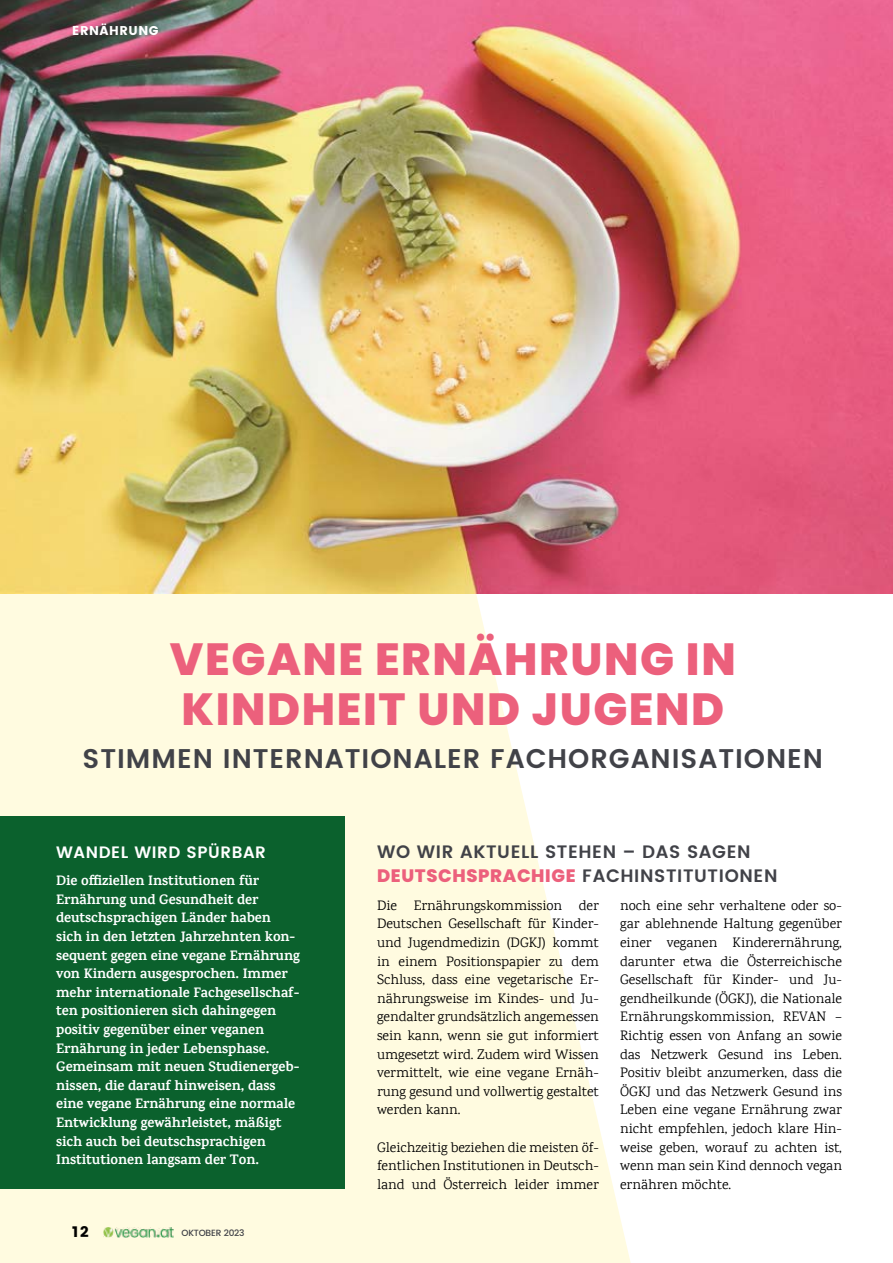
<style>
.page{position:relative;width:893px;height:1263px;background:#fff}
.page>*{position:absolute;margin:0;border:0;box-sizing:border-box;transform-origin:0 0}
.t1{font:800 45px/51px "Poppins";letter-spacing:.035em;color:#ec607c}
.t2{font:600 27px "Poppins";letter-spacing:.035em;color:#414248}
.t3{font:600 18px/24px "Poppins";letter-spacing:.035em;color:#414248}
.t4{font:600 16.5px "Poppins";letter-spacing:.035em;color:#fff}
.t5{font:15px "Poppins";color:#000}
.t6{font:14.1px/18.6px "Karma";color:#000;text-align:justify}
.t7{font:700 14.1px/18.6px "Karma";letter-spacing:-.005em;color:#fff}
.t8{font:12.75px "Poppins";letter-spacing:.045em;color:#fff}
.t9{font:500 9px "Poppins";letter-spacing:-.02em;color:#414248}
.s1{font-weight:800;color:#ec607c}
</style>
<div class="page">
<svg style="left:0;top:593px;width:631px;height:670px;fill:#fffbe0"></svg>
<img style="left:0;top:0;width:893px;height:593px">
<div style="left:0;top:817px;width:345px;height:372px;background:#0b612d"></div>
<img style="left:104px;top:1227px;width:70px;height:11px">
<p class="t8" style="left:72px;top:24px;width:88px">ERNÄHRUNG</p>
<h1 class="t1" style="left:170px;top:633px;width:567px">VEGANE ERNÄHRUNG IN<br>KINDHEIT UND JUGEND</h1>
<h2 class="t2" style="left:83px;top:738px;width:742px">STIMMEN INTERNATIONALER FACHORGANISATIONEN</h2>
<p class="t4" style="left:56px;top:840px;width:211px">WANDEL WIRD SPÜRBAR</p>
<p class="t7" style="left:56px;top:871px;width:245px">Die offiziellen Institutionen für Ernährung und Gesundheit der deutschsprachigen Länder haben sich in den letzten Jahrzehnten kon&shy;sequent gegen eine vegane Ernährung von Kindern ausgesprochen. Immer mehr internationale Fachgesellschaf&shy;ten positionieren sich dahingegen positiv gegenüber einer veganen Ernährung in jeder Lebensphase.<br>Gemeinsam mit neuen Studienergeb&shy;nissen, die darauf hinweisen, dass eine vegane Ernährung eine normale Entwicklung gewährleistet, mäßigt sich auch bei deutschsprachigen Institutionen langsam der Ton.</p>
<p class="t5" style="left:72px;top:1223px;width:18px">12</p>
<p class="t9" style="left:181px;top:1227px;width:65px">OKTOBER 2023</p>
<p class="t3" style="left:377px;top:840px;width:402px">WO WIR AKTUELL STEHEN – DAS SAGEN<br><span class="s1">DEUTSCHSPRACHIGE</span> FACHINSTITUTIONEN</p>
<p class="t6" style="left:377px;top:895px;width:223px">Die Ernährungskommission der Deutschen Gesellschaft für Kinder&shy;und Jugendmedizin (DGKJ) kommt in einem Positionspapier zu dem Schluss, dass eine vegetarische Er&shy;nährungsweise im Kindes- und Ju&shy;gendalter grundsätzlich angemessen sein kann, wenn sie gut informiert umgesetzt wird. Zudem wird Wissen vermittelt, wie eine vegane Ernäh&shy;rung gesund und vollwertig gestaltet werden kann.</p>
<p class="t6" style="left:377px;top:1137px;width:223px">Gleichzeitig beziehen die meisten öf&shy;fentlichen Institutionen in Deutsch&shy;land und Österreich leider immer</p>
<p class="t6" style="left:620px;top:895px;width:223px">noch eine sehr verhaltene oder so&shy;gar ablehnende Haltung gegenüber einer veganen Kinderernährung, darunter etwa die Österreichische Gesellschaft für Kinder- und Ju&shy;gendheilkunde (ÖGKJ), die Nationale Ernährungskommission, REVAN – Richtig essen von Anfang an sowie das Netzwerk Gesund ins Leben.<br>Positiv bleibt anzumerken, dass die ÖGKJ und das Netzwerk Gesund ins Leben eine vegane Ernährung zwar nicht empfehlen, jedoch klare Hin&shy;weise geben, worauf zu achten ist, wenn man sein Kind dennoch vegan ernähren möchte.</p>
</div>
